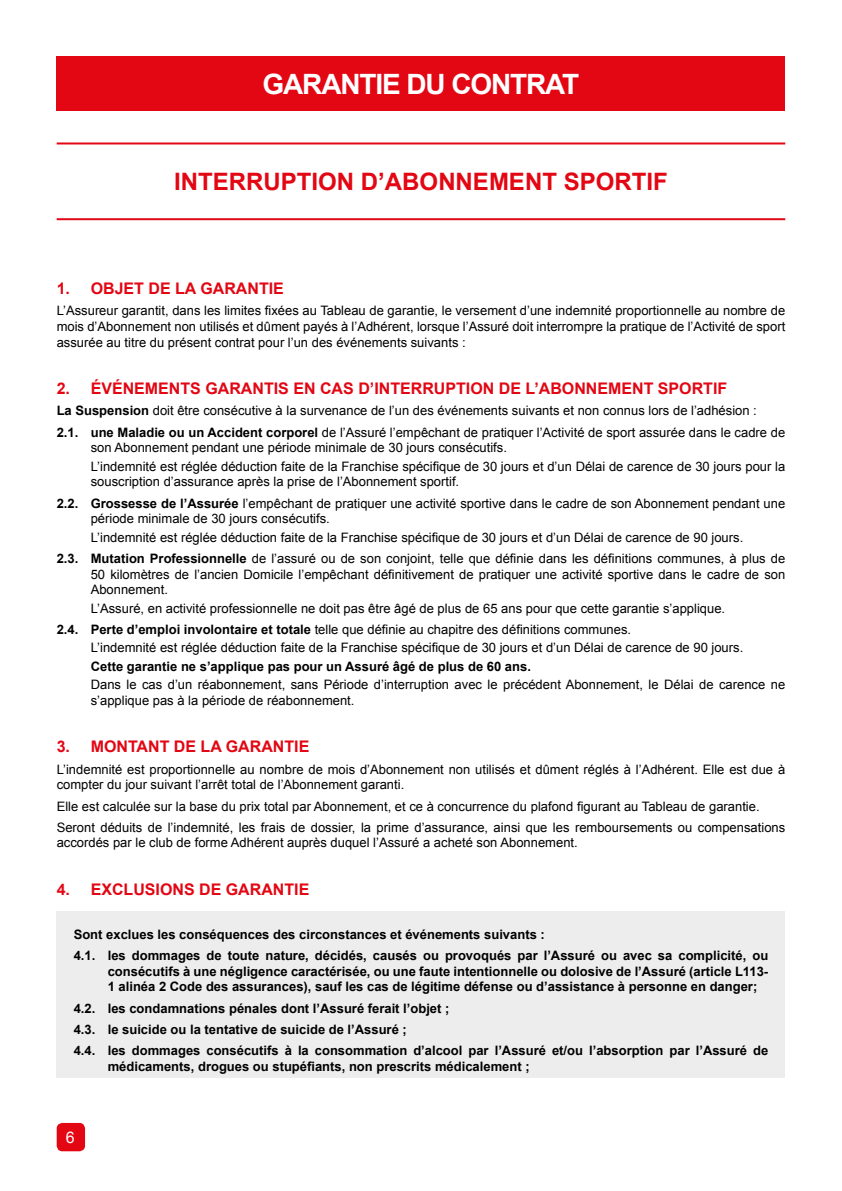
<style>
.page{position:relative;width:842px;height:1191px;background:#fff}
.page>*{position:absolute;margin:0;border:0;box-sizing:border-box;transform-origin:0 0}
.t1{font:700 28px "Arial";letter-spacing:-.04em;color:#fff}
.t2{font:700 24px "Arial";color:#e30613}
.t3{font:700 16px "Arial";color:#e30613}
.t4{font:16px "Arial";color:#fff}
.t5{font:13px/15.6px "Arial";color:#000}
.t6{font:700 13px/21.2px "Arial";color:#000}
.s1{font-weight:700}
</style>
<div class="page">
<div style="left:57px;top:1123px;width:28px;height:28px;background:#e30613;border-radius:6px"></div>
<div style="left:57px;top:910px;width:728px;height:167px;background:#ededed"></div>
<hr style="left:57px;top:142px;width:728px;height:2px;background:#e30613">
<hr style="left:57px;top:218px;width:728px;height:2px;background:#e30613">
<div style="left:57px;top:57px;width:728px;height:54px;background:#e30613"></div>
<h1 class="t1" style="left:263px;top:66px;width:318px">GARANTIE DU CONTRAT</h1>
<h2 class="t2" style="left:174px;top:166px;width:495px">INTERRUPTION D’ABONNEMENT SPORTIF</h2>
<p class="t3" style="left:57px;top:278px;width:15px">1.</p>
<p class="t3" style="left:91px;top:278px;width:195px">OBJET DE LA GARANTIE</p>
<p class="t5" style="left:57px;top:303px;width:730px;text-align:justify">L’Assureur garantit, dans les limites fixées au Tableau de garantie, le versement d’une indemnité proportionnelle au nombre de mois d’Abonnement non utilisés et dûment payés à l’Adhérent, lorsque l’Assuré doit interrompre la pratique de l’Activité de sport assurée au titre du présent contrat pour l’un des événements suivants :</p>
<p class="t3" style="left:57px;top:378px;width:15px">2.</p>
<p class="t3" style="left:91px;top:378px;width:638px">ÉVÉNEMENTS GARANTIS EN CAS D’INTERRUPTION DE L’ABONNEMENT SPORTIF</p>
<p class="t5" style="left:57px;top:400px;width:730px;line-height:21.2px"><span class="s1">La Suspension</span> doit être consécutive à la survenance de l’un des événements suivants et non connus lors de l’adhésion :<br><span class="s1">2.1. une Maladie ou un Accident corporel</span> de l’Assuré l’empêchant de pratiquer l’Activité de sport assurée dans le cadre de</p>
<p class="t5" style="left:91px;top:439px;width:696px;line-height:18.4px">son Abonnement pendant une période minimale de 30 jours consécutifs.<br>L’indemnité est réglée déduction faite de la Franchise spécifique de 30 jours et d’un Délai de carence de 30 jours pour la</p>
<p class="t5" style="left:57px;top:471px;width:730px;line-height:21.2px;text-indent:34px">souscription d’assurance après la prise de l’Abonnement sportif.<br><span class="s1">2.2. Grossesse de l’Assurée</span> l’empêchant de pratiquer une activité sportive dans le cadre de son Abonnement pendant une</p>
<p class="t5" style="left:91px;top:509px;width:654px;line-height:18.4px">période minimale de 30 jours consécutifs.<br>L’indemnité est réglée déduction faite de la Franchise spécifique de 30 jours et d’un Délai de carence de 90 jours.</p>
<p class="t5" style="left:91px;top:551px;width:696px;text-align:justify;text-indent:-34px"><span class="s1">2.3. Mutation Professionnelle</span> de l’assuré ou de son conjoint, telle que définie dans les définitions communes, à plus de 50 kilomètres de l’ancien Domicile l’empêchant définitivement de pratiquer une activité sportive dans le cadre de son Abonnement.</p>
<p class="t5" style="left:57px;top:597px;width:670px;line-height:21.2px;text-indent:34px">L’Assuré, en activité professionnelle ne doit pas être âgé de plus de 65 ans pour que cette garantie s’applique.<br><span class="s1">2.4. Perte d’emploi involontaire et totale</span> telle que définie au chapitre des définitions communes.</p>
<p class="t5" style="left:91px;top:640px;width:654px">L’indemnité est réglée déduction faite de la Franchise spécifique de 30 jours et d’un Délai de carence de 90 jours.</p>
<p class="t6" style="left:91px;top:656px;width:442px">Cette garantie ne s’applique pas pour un Assuré âgé de plus de 60 ans.</p>
<p class="t5" style="left:91px;top:677px;width:696px">Dans le cas d’un réabonnement, sans Période d’interruption avec le précédent Abonnement, le Délai de carence ne s’applique pas à la période de réabonnement.</p>
<p class="t3" style="left:57px;top:736px;width:15px">3.</p>
<p class="t3" style="left:91px;top:736px;width:220px">MONTANT DE LA GARANTIE</p>
<p class="t5" style="left:57px;top:761px;width:730px">L’indemnité est proportionnelle au nombre de mois d’Abonnement non utilisés et dûment réglés à l’Adhérent. Elle est due à compter du jour suivant l’arrêt total de l’Abonnement garanti.</p>
<p class="t5" style="left:57px;top:795px;width:730px;line-height:21.2px">Elle est calculée sur la base du prix total par Abonnement, et ce à concurrence du plafond figurant au Tableau de garantie.<br>Seront déduits de l’indemnité, les frais de dossier, la prime d’assurance, ainsi que les remboursements ou compensations</p>
<p class="t5" style="left:57px;top:835px;width:523px">accordés par le club de forme Adhérent auprès duquel l’Assuré a acheté son Abonnement.</p>
<p class="t3" style="left:57px;top:879px;width:15px">4.</p>
<p class="t3" style="left:91px;top:879px;width:220px">EXCLUSIONS DE GARANTIE</p>
<p class="t6" style="left:74px;top:924px;width:696px">Sont exclues les conséquences des circonstances et événements suivants :<br>4.1. les dommages de toute nature, décidés, causés ou provoqués par l’Assuré ou avec sa complicité, ou</p>
<p class="t6" style="left:108px;top:964px;width:662px;line-height:15.6px">consécutifs à une négligence caractérisée, ou une faute intentionnelle ou dolosive de l’Assuré (article L113-<br>1 alinéa 2 Code des assurances), sauf les cas de légitime défense ou d’assistance à personne en danger;</p>
<p class="t6" style="left:74px;top:998px;width:696px">4.2. les condamnations pénales dont l’Assuré ferait l’objet ;<br>4.3. le suicide ou la tentative de suicide de l’Assuré ;<br>4.4. les dommages consécutifs à la consommation d’alcool par l’Assuré et/ou l’absorption par l’Assuré de</p>
<p class="t6" style="left:108px;top:1056px;width:423px">médicaments, drogues ou stupéfiants, non prescrits médicalement ;</p>
<p class="t4" style="left:66px;top:1126px;width:10px">6</p>
</div>
